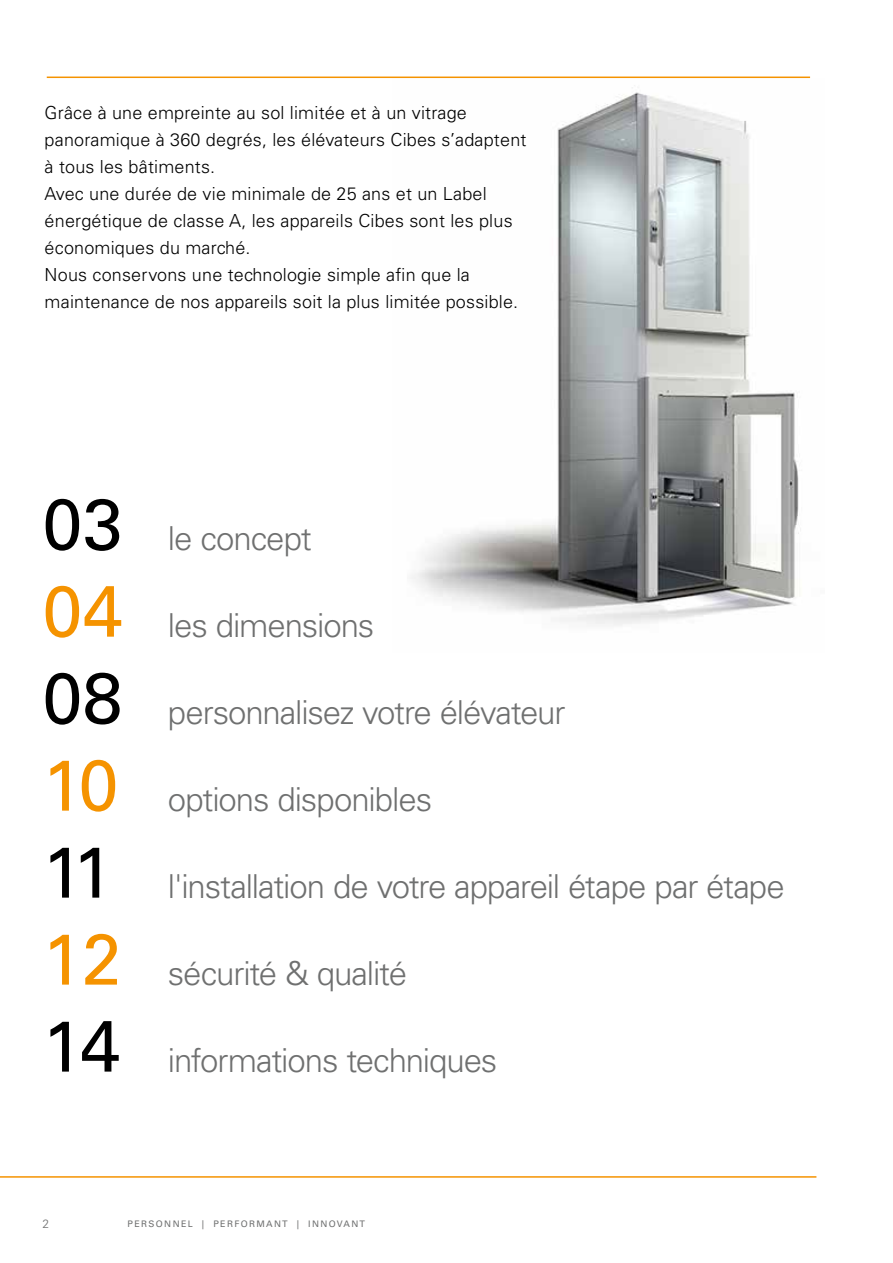
<style>
.page{position:relative;width:893px;height:1263px;background:#fff}
.page>*{position:absolute;margin:0;border:0;box-sizing:border-box;transform-origin:0 0}
.t1{font:72px "Univers LT Std";letter-spacing:-.02em;color:#000}
.t2{font:72px "Univers LT Std";color:#f59300}
.t3{font:300 33px "Univers LT Std";letter-spacing:-.035em;color:#6f7070}
.t4{font:300 18px/27px "Univers LT Std";letter-spacing:.01em;color:#000}
.t5{font:300 12px "Univers LT Std";color:#6f7070}
.t6{font:9px "Univers LT Std";letter-spacing:.15em;color:#6f7070}
.s1{font-family:"Univers Com 55 Roman"}
</style>
<div class="page">
<hr style="left:0;top:1176px;width:816px;height:2px;background:#f59300">
<img style="left:411px;top:87px;width:390px;height:539px">
<hr style="left:47px;top:77px;width:763px;height:1px;background:#f59300">
<p class="t4" style="left:45px;top:99px;width:483px">Grâce à une empreinte au sol limitée et à un vitrage panoramique à 360 degrés, les élévateurs Cibes s’adaptent à tous les bâtiments.<br>Avec une durée de vie minimale de 25 ans et un Label énergétique de classe A, les appareils Cibes sont les plus économiques du marché.<br>Nous conservons une technologie simple afin que la maintenance de nos appareils soit la plus limitée possible.</p>
<h1 class="t1" style="left:43px;top:481px;width:82px">03</h1>
<h1 class="t2" style="left:43px;top:568px;width:82px">04</h1>
<h1 class="t1" style="left:43px;top:655px;width:82px">08</h1>
<h1 class="t2" style="left:43px;top:742px;width:78px">10</h1>
<h1 class="t1" style="left:43px;top:829px;width:72px">11</h1>
<h1 class="t2" style="left:43px;top:916px;width:80px">12</h1>
<h1 class="t1" style="left:43px;top:1003px;width:79px">14</h1>
<h2 class="t3" style="left:168px;top:518px;width:145px">le concept</h2>
<h2 class="t3" style="left:168px;top:605px;width:208px">les dimensions</h2>
<h2 class="t3" style="left:168px;top:692px;width:399px">personnalisez votre élévateur</h2>
<h2 class="t3" style="left:168px;top:779px;width:266px">options disponibles</h2>
<h2 class="t3" style="left:168px;top:866px;width:618px">l'installation de votre appareil étape par étape</h2>
<h2 class="t3" style="left:168px;top:953px;width:241px">sécurité &amp; qualité</h2>
<h2 class="t3" style="left:168px;top:1040px;width:331px">informations techniques</h2>
<p class="t5" style="left:43px;top:1216px;width:8px">2</p>
<p class="t6" style="left:128px;top:1218px;width:239px">PERSONNEL <span class="s1">|</span> PERFORMANT <span class="s1">|</span> INNOVANT</p>
</div>
